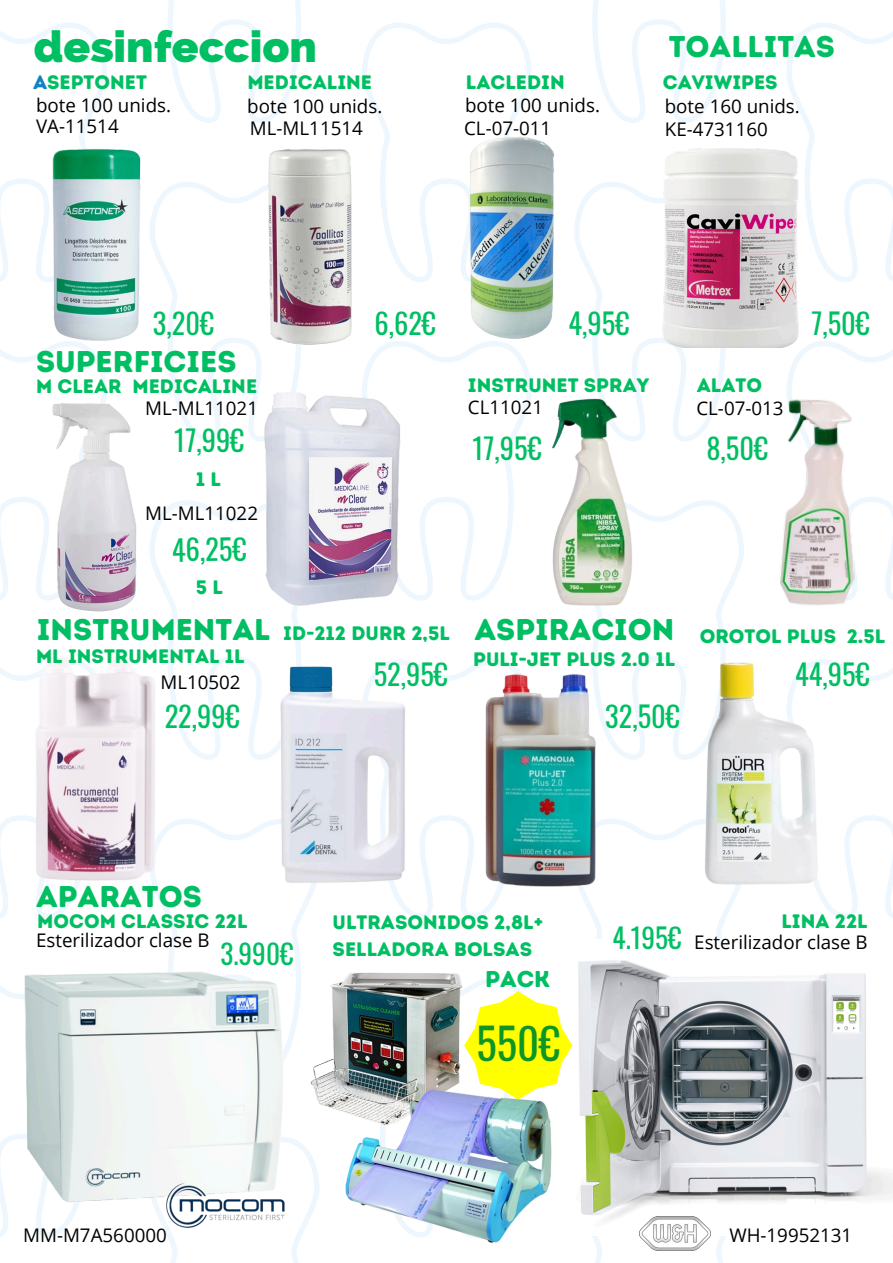
<style>
.page{position:relative;width:893px;height:1263px;background:#fff}
.page>*{position:absolute;margin:0;border:0;box-sizing:border-box;transform-origin:0 0}
.t1{font:800 44.17px "Raleway";color:#00bf63}
.t2{font:42.75px "Oswald";color:#0d9623}
.t3{font:30px "Intro Rust Base";color:#00bf63}
.t4{font:28.42px "Oswald";color:#00bf63}
.t5{font:27.22px "Oswald";color:#00bf63}
.t6{font:22.95px "Intro Rust Base";color:#00bf63}
.t7{font:19.5px/27px "Intro Rust Base";color:#00bf63}
.t8{font:18.75px "Open Sans";color:#000}
.s1{color:#1183c2}
</style>
<div class="page">
<svg style="left:787px;top:23px;width:106px;height:259px"></svg>
<svg style="left:168px;top:0;width:133px;height:116px"></svg>
<svg style="left:0;top:23px;width:107px;height:113px"></svg>
<svg style="left:798px;top:347px;width:95px;height:7px"></svg>
<svg style="left:168px;top:350px;width:130px;height:91px"></svg>
<svg style="left:0;top:350px;width:107px;height:43px"></svg>
<svg style="left:816px;top:668px;width:77px;height:251px"></svg>
<svg style="left:209px;top:507px;width:92px;height:152px"></svg>
<svg style="left:168px;top:890px;width:146px;height:62px"></svg>
<img style="left:744px;top:133px;width:102px;height:214px">
<img style="left:0;top:136px;width:179px;height:214px">
<img style="left:744px;top:660px;width:127px;height:230px">
<img style="left:0;top:393px;width:209px;height:225px">
<img style="left:217px;top:383px;width:145px;height:232px">
<img style="left:179px;top:116px;width:173px;height:261px">
<img style="left:780px;top:354px;width:113px;height:252px">
<img style="left:0;top:618px;width:246px;height:300px">
<img style="left:227px;top:659px;width:135px;height:231px">
<img style="left:0;top:952px;width:319px;height:285px">
<img style="left:744px;top:973px;width:149px;height:229px">
<img style="left:148px;top:1125px;width:158px;height:138px">
<img style="left:305px;top:942px;width:57px;height:201px">
<img style="left:339px;top:1052px;width:23px;height:153px">
<img style="left:362px;top:0;width:382px;height:1263px">
<h4 class="t1" style="left:34px;top:21px;width:285px">desinfeccion</h4>
<h4 class="t3" style="left:669px;top:29px;width:168px">TOALLITAS</h4>
<p class="t7" style="left:33px;top:68px;width:115px"><span class="s1">A</span>SEPTONET</p>
<p class="t7" style="left:247px;top:68px;width:126px">MEDICALINE</p>
<p class="t7" style="left:663px;top:68px;width:116px">CAVIWIPES</p>
<h4 class="t7" style="left:466px;top:68px;width:100px">LACLEDIN</h4>
<h6 class="t8" style="left:36px;top:92px;width:137px">bote 100 unids.</h6>
<h4 class="t8" style="left:36px;top:112px;width:84px">VA-11514</h4>
<p class="t8" style="left:247px;top:93px;width:137px">bote 100 unids.</p>
<p class="t8" style="left:465px;top:92px;width:137px">bote 100 unids.</p>
<p class="t8" style="left:250px;top:115px;width:114px">ML-ML11514</p>
<h4 class="t8" style="left:464px;top:115px;width:89px">CL-07-011</h4>
<h3 class="t8" style="left:665px;top:93px;width:137px">bote 160 unids.</h3>
<h4 class="t8" style="left:665px;top:116px;width:104px">KE-4731160</h4>
<p class="t4" style="left:153px;top:301px;width:63px">3,20€</p>
<p class="t3" style="left:36px;top:343px;width:202px">SUPERFICIES</p>
<h3 class="t4" style="left:374px;top:301px;width:63px">6,62€</h3>
<h4 class="t4" style="left:568px;top:301px;width:62px">4,95€</h4>
<h6 class="t7" style="left:36px;top:373px;width:223px">M CLEAR MEDICALINE</h6>
<h4 class="t7" style="left:468px;top:372px;width:183px">INSTRUNET SPRAY</h4>
<h4 class="t7" style="left:697px;top:372px;width:67px">ALATO</h4>
<p class="t8" style="left:145px;top:395px;width:114px">ML-ML11021</p>
<h6 class="t4" style="left:174px;top:418px;width:72px">17,99€</h6>
<p class="t7" style="left:196px;top:465px;width:27px">1 L</p>
<h6 class="t8" style="left:145px;top:500px;width:114px">ML-ML11022</h6>
<h6 class="t4" style="left:172px;top:528px;width:76px;rotate:-1deg">46,25€</h6>
<h6 class="t7" style="left:196px;top:573px;width:29px">5 L</h6>
<h4 class="t8" style="left:468px;top:394px;width:77px">CL11021</h4>
<h6 class="t8" style="left:696px;top:395px;width:89px">CL-07-013</h6>
<h4 class="t4" style="left:472px;top:426px;width:71px">17,95€</h4>
<h3 class="t4" style="left:706px;top:426px;width:63px">8,50€</h3>
<h6 class="t4" style="left:811px;top:301px;width:60px">7,50€</h6>
<h6 class="t3" style="left:37px;top:611px;width:235px">INSTRUMENTAL</h6>
<h4 class="t3" style="left:474px;top:612px;width:202px">ASPIRACION</h4>
<p class="t7" style="left:473px;top:646px;width:203px">PULI-JET PLUS 2.0 1L</p>
<h6 class="t7" style="left:283px;top:620px;width:168px">ID-212 DURR 2,5L</h6>
<p class="t7" style="left:700px;top:623px;width:187px">OROTOL PLUS 2.5L</p>
<p class="t4" style="left:374px;top:652px;width:76px">52,95€</p>
<h6 class="t7" style="left:36px;top:643px;width:210px">ML INSTRUMENTAL 1L</h6>
<h4 class="t4" style="left:795px;top:652px;width:76px">44,95€</h4>
<h6 class="t8" style="left:160px;top:669px;width:82px">ML10502</h6>
<p class="t4" style="left:165px;top:694px;width:77px">22,99€</p>
<h3 class="t4" style="left:605px;top:694px;width:76px">32,50€</h3>
<p class="t3" style="left:36px;top:878px;width:167px">APARATOS</p>
<h4 class="t7" style="left:37px;top:907px;width:212px">MOCOM CLASSIC 22L</h4>
<h4 class="t7" style="left:781px;top:907px;width:88px">LINA 22L</h4>
<h2 class="t7" style="left:332px;top:909px;width:212px">ULTRASONIDOS 2,8L+<br>SELLADORA BOLSAS</h2>
<p class="t6" style="left:485px;top:965px;width:67px">PACK</p>
<p class="t2" style="left:476px;top:1010px;width:85px">550€</p>
<h5 class="t5" style="left:612px;top:916px;width:71px">4.195€</h5>
<p class="t8" style="left:36px;top:927px;width:175px">Esterilizador clase B</p>
<p class="t8" style="left:694px;top:929px;width:175px">Esterilizador clase B</p>
<h6 class="t5" style="left:220px;top:932px;width:75px">3.990€</h6>
<p class="t8" style="left:23px;top:1221px;width:145px">MM-M7A560000</p>
<p class="t8" style="left:729px;top:1221px;width:124px">WH-19952131</p>
</div>
